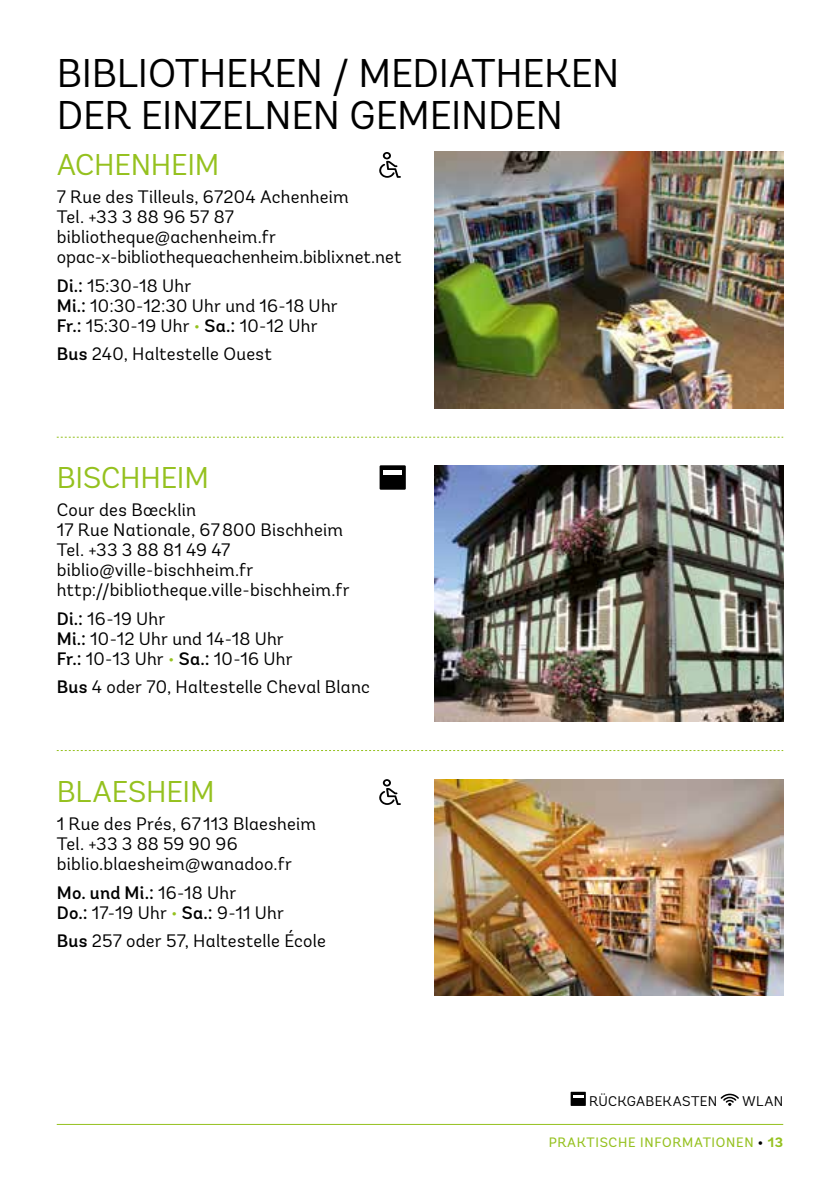
<style>
.page{position:relative;width:840px;height:1191px;background:#fff}
.page>*{position:absolute;margin:0;border:0;box-sizing:border-box;transform-origin:0 0}
.t1{font:40px/42px "Andes";letter-spacing:-.005em;color:#000}
.t2{font:30px "Andes";letter-spacing:-.005em;color:#95c11f}
.t3{font:18px/20px "Andes";letter-spacing:.01em;color:#000}
.t4{font:14px "Andes";letter-spacing:.02em;color:#000}
.t5{font:13.6px "Andes";letter-spacing:.05em;color:#95c11f}
.s1{font-weight:500}
.s2{color:#95c11f}
.s3{font-weight:700;color:#000}
.s4{font-weight:700}
</style>
<div class="page">
<img style="left:434px;top:779px;width:348px;height:216px">
<img style="left:434px;top:465px;width:348px;height:257px">
<img style="left:434px;top:152px;width:348px;height:256px">
<svg style="left:57px;top:750px;width:725px;height:1px"></svg>
<svg style="left:57px;top:437px;width:725px;height:1px"></svg>
<hr style="left:57px;top:1124px;width:725px;height:1px;background:#95c11f">
<div style="left:379px;top:465px;width:26px;height:25px;background:#000"></div>
<div style="left:383px;top:470px;width:19px;height:5px;background:#fff"></div>
<div style="left:570px;top:1091px;width:15px;height:15px;background:#000"></div>
<svg style="left:573px;top:1095px;width:10px;height:2px"></svg>
<svg style="left:720px;top:1093px;width:18px;height:13px"></svg>
<svg style="left:379px;top:152px;width:21px;height:26px"></svg>
<svg style="left:379px;top:779px;width:21px;height:26px"></svg>
<h1 class="t1" style="left:57px;top:52px;width:564px">BIBLIOTHEKEN / MEDIATHEKEN<br>DER EINZELNEN GEMEINDEN</h1>
<h2 class="t2" style="left:57px;top:146px;width:164px">ACHENHEIM</h2>
<p class="t3" style="left:57px;top:187px;width:346px">7 Rue des Tilleuls, 67204 Achenheim<br>Tel. +33 3 88 96 57 87 bibliotheque@achenheim.fr opac-x-bibliothequeachenheim.biblixnet.net</p>
<p class="t3" style="left:57px;top:275px;width:282px"><span class="s1">Di.:</span> 15:30-18 Uhr<br><span class="s1">Mi.:</span> 10:30-12:30 Uhr und 16-18 Uhr<br><span class="s1">Fr.:</span> 15:30-19 Uhr <span class="s2">•</span> <span class="s1">Sa.:</span> 10-12 Uhr</p>
<p class="t3" style="left:57px;top:344px;width:216px"><span class="s1">Bus</span> 240, Haltestelle Ouest</p>
<h2 class="t2" style="left:57px;top:459px;width:154px">BISCHHEIM</h2>
<p class="t3" style="left:57px;top:500px;width:294px">Cour des Bœcklin<br>17 Rue Nationale, 67800 Bischheim<br>Tel. +33 3 88 81 49 47 biblio@ville-bischheim.fr http://bibliotheque.ville-bischheim.fr</p>
<p class="t3" style="left:57px;top:608px;width:237px"><span class="s1">Di.:</span> 16-19 Uhr<br><span class="s1">Mi.:</span> 10-12 Uhr und 14-18 Uhr<br><span class="s1">Fr.:</span> 10-13 Uhr <span class="s2">•</span> <span class="s1">Sa.:</span> 10-16 Uhr</p>
<p class="t3" style="left:57px;top:677px;width:314px"><span class="s1">Bus</span> 4 oder 70, Haltestelle Cheval Blanc</p>
<h2 class="t2" style="left:57px;top:773px;width:159px">BLAESHEIM</h2>
<p class="t3" style="left:57px;top:814px;width:261px">1 Rue des Prés, 67113 Blaesheim<br>Tel. +33 3 88 59 90 96 biblio.blaesheim@wanadoo.fr</p>
<p class="t3" style="left:57px;top:882px;width:228px"><span class="s1">Mo. und Mi.:</span> 16-18 Uhr<br><span class="s1">Do.:</span> 17-19 Uhr <span class="s2">•</span> <span class="s1">Sa.:</span> 9-11 Uhr</p>
<p class="t3" style="left:57px;top:931px;width:270px"><span class="s1">Bus</span> 257 oder 57, Haltestelle École</p>
<p class="t4" style="left:589px;top:1092px;width:129px">RÜCKGABEKASTEN</p>
<p class="t4" style="left:741px;top:1092px;width:43px">WLAN</p>
<p class="t5" style="left:548px;top:1134px;width:236px">PRAKTISCHE INFORMATIONEN <span class="s3">•</span> <span class="s4">13</span></p>
</div>
